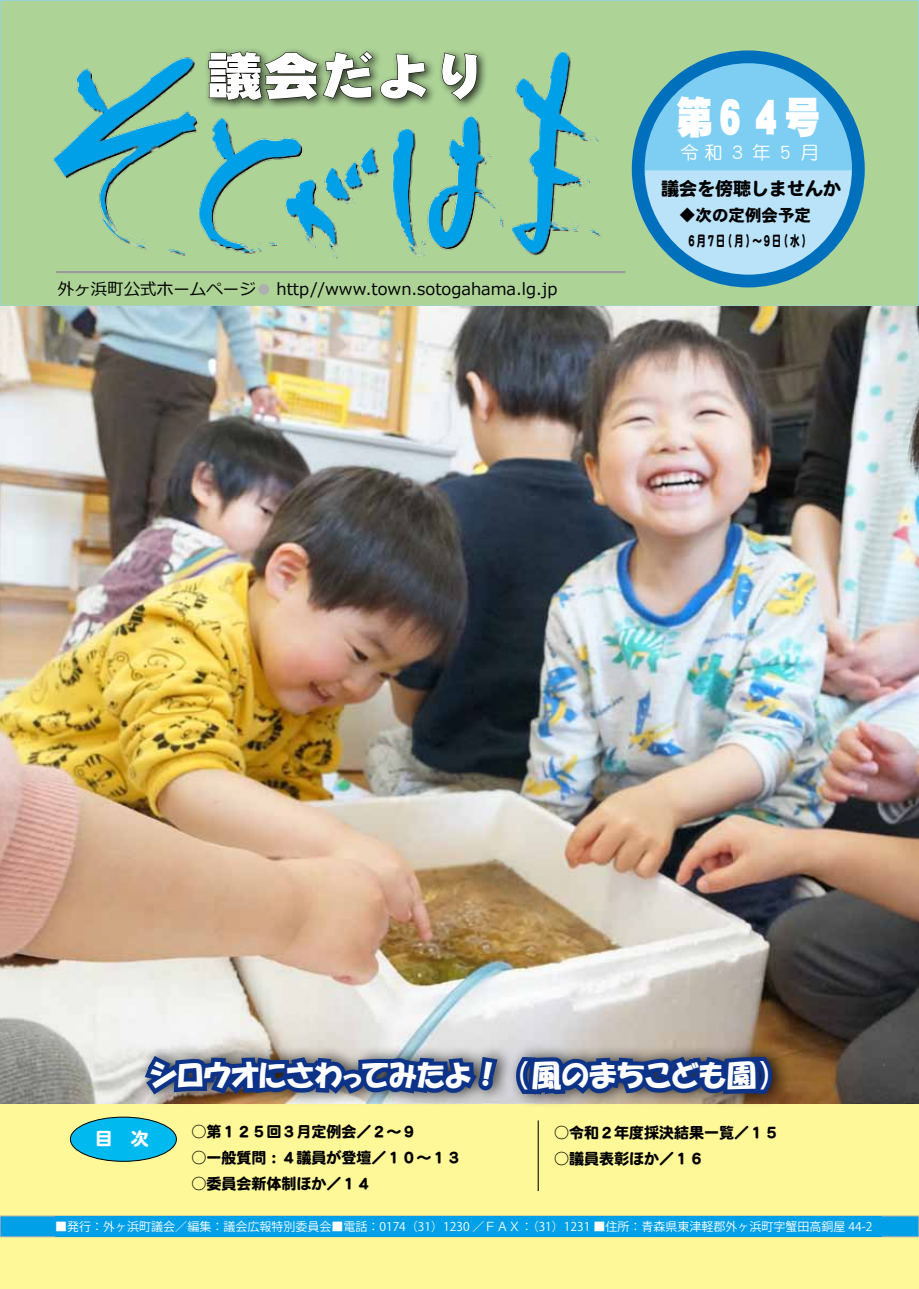
<style>
.page{position:relative;width:919px;height:1289px;background:#fff}
.page>*{position:absolute;margin:0;border:0;box-sizing:border-box;transform-origin:0 0}
.t1{font:51px "DF Gothic UB WIN RKSJ H";color:#fff;scale:1.1 1}
.t2{font:43.95px "DF Gothic SU WIN RKSJ H";color:#fff;scale:.82 1}
.t3{font:30px "HGP Soei Kakupoptai";color:#fff}
.t4{font:18px "HGS Heisei Marugothictai W8";color:#000}
.t5{font:18px "DF Maru Gothic Md WINP RKSJ H";letter-spacing:.32em;color:#fff}
.t6{font:18px "HG Heisei Marugothictai W8";color:#fff}
.t7{font:16.5px "Meiryo";color:#000}
.t8{font:16.5px "HG Heisei Kakugothictai W9";color:#000}
.t9{font:15px "HG Heisei Marugothictai W8";color:#000}
.t10{font:14.4px "HGS Heisei Marugothictai W8";color:#000;scale:.67 1}
.t11{font:12px "Koz Go Pr 6 N";color:#fff}
.s1{color:#aeafb0}
.s2{font-family:"HGS Heisei Marugothictai W8"}
</style>
<div class="page">
<div style="left:0;top:1098px;width:918px;height:190px;background:#fff899"></div>
<div style="left:0;top:0;width:918px;height:306px;background:#add397"></div>
<hr style="left:56px;top:271px;width:569px;height:2px;background:#9b9b9c">
<div style="left:638px;top:60px;width:220px;height:220px;background:#7ecef4;border-radius:50%"></div>
<svg style="left:645px;top:170px;width:207px;height:106px;background:#a3d4e8"></svg>
<div style="left:70px;top:1117px;width:106px;height:44px;background:#00b9ef;border-radius:50%"></div>
<div style="left:70px;top:1116px;width:107px;height:45px;border:1px solid #000;border-radius:50%"></div>
<div style="left:0;top:1215px;width:918px;height:21px;background:#00a0e9"></div>
<div style="left:0;top:1215px;width:918px;height:21px;border:1px solid #acadad"></div>
<div style="left:55px;top:1215px;width:826px;height:21px;background:#00a0e9"></div>
<hr style="left:537px;top:1120px;width:1px;height:70px;background:#000">
<div style="left:631px;top:50px;width:233px;height:237px;border:13px solid #0070bc;border-radius:50%"></div>
<img style="left:54px;top:52px;width:547px;height:207px">
<div style="left:204px;top:47px;width:284px;height:64px;background:#000;opacity:.75"></div>
<svg style="left:208px;top:51px;width:165px;height:50px;background:#4e6044"></svg>
<svg style="left:380px;top:53px;width:47px;height:46px"></svg>
<svg style="left:441px;top:52px;width:37px;height:49px;background:#637856"></svg>
<img style="left:0;top:306px;width:918px;height:797px">
<div style="left:137px;top:1042px;width:652px;height:66px;background:#000;opacity:.75"></div>
<svg style="left:139px;top:1050px;width:364px;height:50px;background:#506490"></svg>
<svg style="left:510px;top:1030px;width:266px;height:78px;background:#717a90"></svg>
<h1 class="t1" style="left:207px;top:51px;width:256px">議会だより</h1>
<h3 class="t7" style="left:58px;top:277px;width:501px">外ヶ浜町公式ホームページ<span class="s1">●</span> http//www.town.sotogahama.lg.jp</h3>
<h2 class="t2" style="left:676px;top:95px;width:177px">第６４号</h2>
<h3 class="t5" style="left:680px;top:144px;width:139px">令和３年５月</h3>
<h3 class="t4" style="left:661px;top:180px;width:182px">議会を傍聴しませんか</h3>
<h3 class="t8" style="left:679px;top:206px;width:133px">◆次の定例会予定</h3>
<p class="t10" style="left:686px;top:234px;width:179px">６月７日 月( ) ～９日 水( (</p>
<h3 class="t3" style="left:150px;top:1060px;width:623px">シロウオにさわってみたよ！（風のまちこども園(</h3>
<h3 class="t6" style="left:95px;top:1129px;width:55px">目　次</h3>
<p class="t9" style="left:191px;top:1123px;width:226px">○第１２５回３月定例会／２~９</p>
<p class="t9" style="left:191px;top:1149px;width:271px">○一般質問：４議員が登壇／１０~１３</p>
<p class="t9" style="left:191px;top:1176px;width:181px"><span class="s2">○</span>委員会新体制ほか<span class="s2">／１４</span></p>
<p class="t9" style="left:554px;top:1125px;width:226px"><span class="s2">○</span>令和２年度採決結果一覧<span class="s2">／１５</span></p>
<p class="t9" style="left:554px;top:1151px;width:151px">○議員表彰ほか／１６</p>
<p class="t11" style="left:55px;top:1219px;width:818px">■発行：外ヶ浜町議会／編集：議会広報特別委員会■電話：0174（31）1230 ／ＦＡＸ（： 31）1231 ■住所：青森県東津軽郡外ヶ浜町字蟹田高銅屋 44-2</p>
</div>
